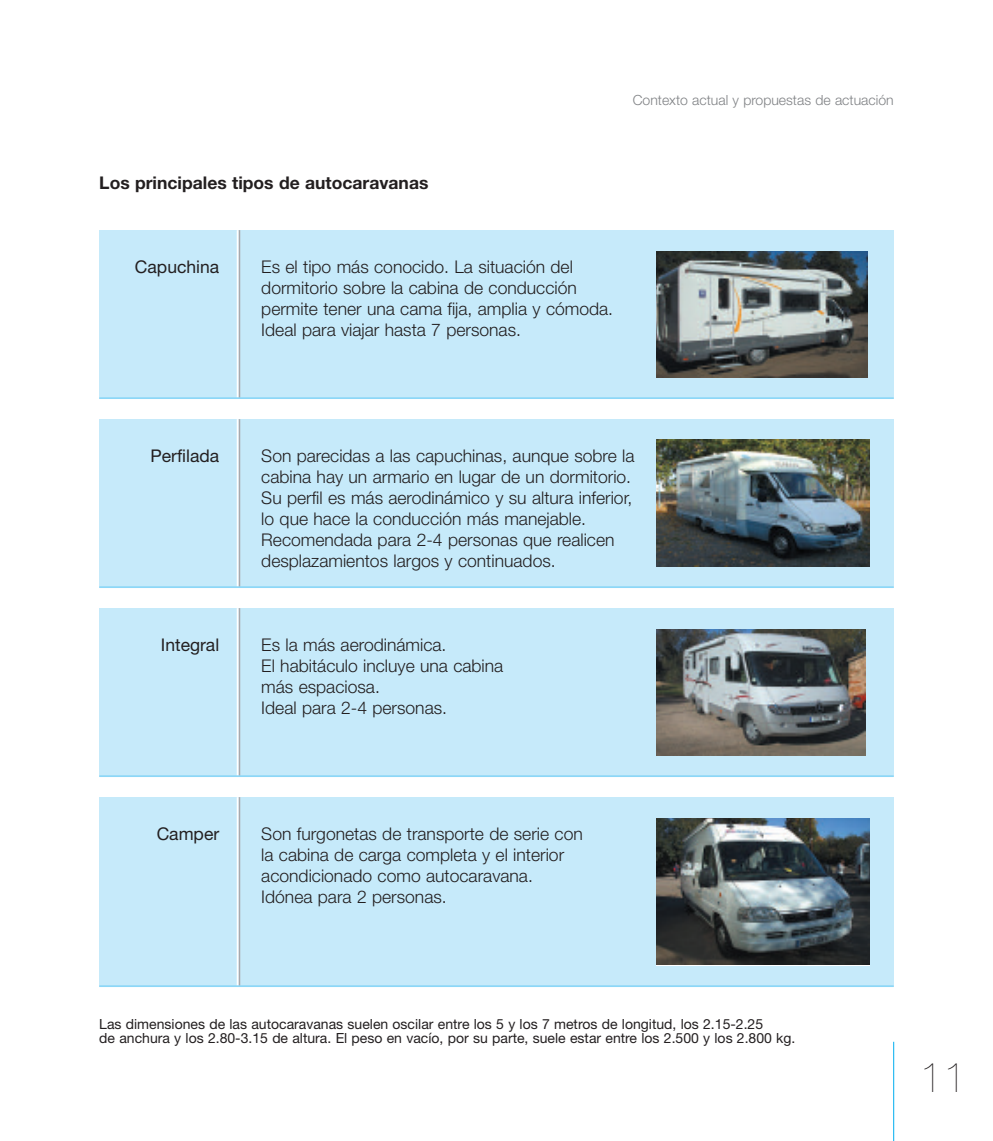
<style>
.page{position:relative;width:993px;height:1141px;background:#fff}
.page>*{position:absolute;margin:0;border:0;box-sizing:border-box;transform-origin:0 0}
.t1{font:200 42px "Helvetica Neue";color:#231f20}
.t2{font:300 17.5px/21px "Helvetica Neue";color:#231f20}
.t3{font:700 17.5px "Helvetica Neue";color:#231f20}
.t4{font:17.5px "Helvetica Neue";color:#231f20}
.t5{font:14px/14px "Helvetica Neue";color:#231f20}
.t6{font:300 14px "Helvetica Neue";color:#808285}
</style>
<div class="page">
<div style="left:99px;top:608px;width:794px;height:169px;background:#c6eafa"></div>
<hr style="left:238px;top:608px;width:2px;height:168px;background:#a8a9ad">
<hr style="left:237px;top:608px;width:1px;height:168px;background:#fff">
<hr style="left:99px;top:775px;width:794px;height:2px;background:#8dd7f7">
<div style="left:99px;top:419px;width:794px;height:169px;background:#c6eafa"></div>
<hr style="left:238px;top:419px;width:2px;height:168px;background:#a8a9ad">
<hr style="left:237px;top:419px;width:1px;height:168px;background:#fff">
<hr style="left:99px;top:586px;width:794px;height:2px;background:#8dd7f7">
<div style="left:99px;top:797px;width:794px;height:190px;background:#c6eafa"></div>
<hr style="left:238px;top:797px;width:2px;height:189px;background:#a8a9ad">
<hr style="left:237px;top:797px;width:1px;height:189px;background:#fff">
<hr style="left:99px;top:985px;width:794px;height:2px;background:#8dd7f7">
<hr style="left:893px;top:1042px;width:1px;height:99px;background:#00aeef">
<div style="left:99px;top:230px;width:794px;height:169px;background:#c6eafa"></div>
<hr style="left:238px;top:230px;width:2px;height:168px;background:#a8a9ad">
<hr style="left:237px;top:230px;width:1px;height:168px;background:#fff">
<img style="left:656px;top:251px;width:210px;height:126px">
<img style="left:656px;top:440px;width:213px;height:126px">
<img style="left:656px;top:629px;width:209px;height:126px">
<img style="left:656px;top:818px;width:213px;height:147px">
<hr style="left:99px;top:397px;width:794px;height:2px;background:#8dd7f7">
<p class="t6" style="left:632px;top:91px;width:262px">Contexto actual y propuestas de actuación</p>
<p class="t3" style="left:99px;top:172px;width:330px">Los principales tipos de autocaravanas</p>
<p class="t4" style="left:135px;top:256px;width:86px">Capuchina</p>
<p class="t2" style="left:261px;top:256px;width:353px">Es el tipo más conocido. La situación del dormitorio sobre la cabina de conducción permite tener una cama fija, amplia y cómoda.<br>Ideal para viajar hasta 7 personas.</p>
<p class="t4" style="left:150px;top:445px;width:70px">Perfilada</p>
<p class="t4" style="left:161px;top:634px;width:60px">Integral</p>
<p class="t2" style="left:261px;top:445px;width:375px">Son parecidas a las capuchinas, aunque sobre la cabina hay un armario en lugar de un dormitorio.<br>Su perfil es más aerodinámico y su altura inferior, lo que hace la conducción más manejable.<br>Recomendada para 2-4 personas que realicen desplazamientos largos y continuados.</p>
<p class="t2" style="left:261px;top:634px;width:243px">Es la más aerodinámica.<br>El habitáculo incluye una cabina más espaciosa.<br>Ideal para 2-4 personas.</p>
<p class="t4" style="left:157px;top:823px;width:64px">Camper</p>
<p class="t2" style="left:261px;top:823px;width:323px">Son furgonetas de transporte de serie con la cabina de carga completa y el interior acondicionado como autocaravana.<br>Idónea para 2 personas.</p>
<p class="t5" style="left:99px;top:1017px;width:697px">Las dimensiones de las autocaravanas suelen oscilar entre los 5 y los 7 metros de longitud, los 2.15-2.25<br>de anchura y los 2.80-3.15 de altura. El peso en vacío, por su parte, suele estar entre los 2.500 y los 2.800 kg.</p>
<h1 class="t1" style="left:919px;top:1053px;width:48px">11</h1>
</div>
